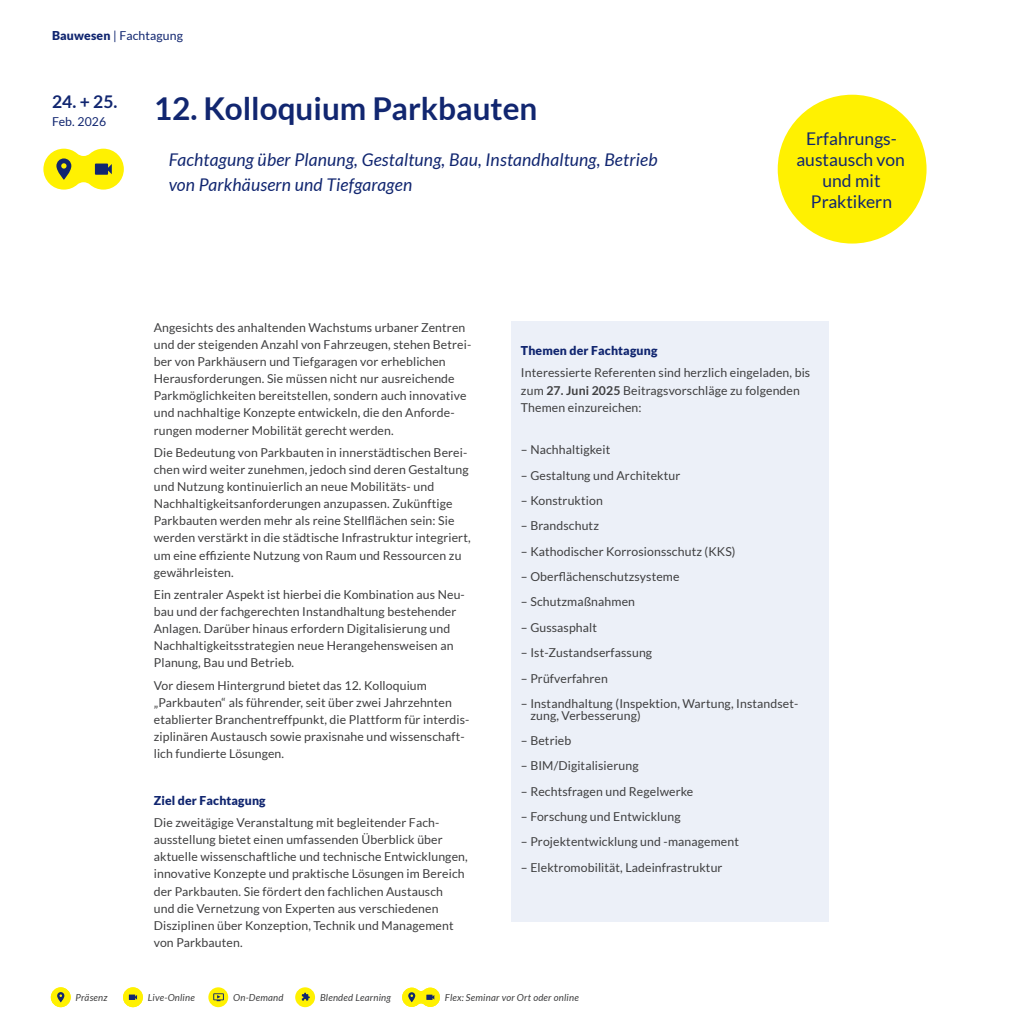
<style>
.page{position:relative;width:1032px;height:1032px;background:#fff}
.page>*{position:absolute;margin:0;border:0;box-sizing:border-box;transform-origin:0 0}
.Inhalt_-_Titel_groß{font:700 31.5px "Lato";color:#112670}
.Inhalt___Subheadline{font:italic 17.5px/24.5px "Lato";letter-spacing:.01em;color:#112670}
.Titel_-_Störer_klein{font:17.5px/21px "Lato";color:#112670;text-align:center}
.Inhalt___Datum{font:700 17.5px "Lato";color:#112670}
.Inhalt___Fließtext{font:12.25px/17.2px "Lato";letter-spacing:.01em;color:#3e3e3f}
.Infobox_-_Zusatzinfo_kursiv{font:12.25px/11.7px "Lato";letter-spacing:.01em;color:#3e3e3f}
.Inhalt___Zwischenüberschrift_kurz{font:900 12.25px "Lato";letter-spacing:.01em;color:#112670}
.Titel___Label_oben__Themenfeld{font:12.25px "Lato";letter-spacing:.01em;color:#112670}
.Inhalt___Fließtext-2{font:900 12.25px "Lato";letter-spacing:.01em;color:#112670}
.Inhalt___Fließtext_Blau{font:12.25px "Lato";letter-spacing:.01em;color:#112670}
.Inhalt___Legende{font:italic 9.62px "Lato";letter-spacing:.02em;color:#3e3e3f}
.s1{font-weight:900}
.s2{font-weight:700}
</style>
<div class="page">
<div style="left:778px;top:95px;width:148px;height:149px;background:#fff101;border-radius:50%"></div>
<div style="left:51px;top:987px;width:20px;height:20px;background:#fff101;border-radius:50%"></div>
<svg style="left:57px;top:992px;width:7px;height:10px"></svg>
<div style="left:123px;top:987px;width:20px;height:20px;background:#fff101;border-radius:50%"></div>
<svg style="left:129px;top:994px;width:8px;height:6px"></svg>
<div style="left:295px;top:987px;width:20px;height:20px;background:#fff101;border-radius:50%"></div>
<svg style="left:302px;top:992px;width:8px;height:8px"></svg>
<div style="left:208px;top:987px;width:20px;height:20px;background:#fff101;border-radius:50%"></div>
<svg style="left:213px;top:993px;width:11px;height:8px"></svg>
<svg style="left:402px;top:987px;width:38px;height:20px"></svg>
<svg style="left:43px;top:149px;width:81px;height:41px"></svg>
<div style="left:511px;top:322px;width:317px;height:600px;background:#ecf0f8"></div>
<p class="Titel___Label_oben__Themenfeld" style="left:52px;top:28px;width:132px"><span class="s1">Bauwesen</span> | Fachtagung</p>
<p class="Inhalt___Datum" style="left:52px;top:92px;width:67px">24. + 25.</p>
<p class="Inhalt___Fließtext_Blau" style="left:52px;top:114px;width:56px">Feb. 2026</p>
<p class="Inhalt_-_Titel_groß" style="left:154px;top:90px;width:385px">12. Kolloquium Parkbauten</p>
<p class="Inhalt___Subheadline" style="left:169px;top:148px;width:490px">Fachtagung über Planung, Gestaltung, Bau, Instandhaltung, Betrieb von Parkhäusern und Tiefgaragen</p>
<p class="Titel_-_Störer_klein" style="left:796px;top:128px;width:110px">Erfahrungs&shy;austausch von und mit<br>Praktikern</p>
<p class="Inhalt___Fließtext" style="left:154px;top:318px;width:319px">Angesichts des anhaltenden Wachstums urbaner Zentren und der steigenden Anzahl von Fahrzeugen, stehen Betrei&shy;ber von Parkhäusern und Tiefgaragen vor erheblichen Herausforderungen. Sie müssen nicht nur ausreichende Parkmöglichkeiten bereitstellen, sondern auch innovative und nachhaltige Konzepte entwickeln, die den Anforde&shy;rungen moderner Mobilität gerecht werden.</p>
<p class="Inhalt___Fließtext" style="left:154px;top:443px;width:318px">Die Bedeutung von Parkbauten in innerstädtischen Berei&shy;chen wird weiter zunehmen, jedoch sind deren Gestaltung und Nutzung kontinuierlich an neue Mobilitäts- und Nachhaltigkeitsanforderungen anzupassen. Zukünftige Parkbauten werden mehr als reine Stellflächen sein: Sie werden verstärkt in die städtische Infrastruktur integriert, um eine effiziente Nutzung von Raum und Ressourcen zu gewährleisten.</p>
<p class="Inhalt___Fließtext" style="left:154px;top:586px;width:313px">Ein zentraler Aspekt ist hierbei die Kombination aus Neu&shy;bau und der fachgerechten Instandhaltung bestehender Anlagen. Darüber hinaus erfordern Digitalisierung und Nachhaltigkeitsstrategien neue Herangehensweisen an Planung, Bau und Betrieb.</p>
<p class="Inhalt___Fließtext" style="left:154px;top:676px;width:317px">Vor diesem Hintergrund bietet das 12. Kolloquium „Parkbauten“ als führender, seit über zwei Jahrzehnten etablierter Branchentreffpunkt, die Plattform für interdis&shy;ziplinären Austausch sowie praxisnahe und wissenschaft&shy;lich fundierte Lösungen.</p>
<p class="Inhalt___Fließtext-2" style="left:154px;top:793px;width:113px">Ziel der Fachtagung</p>
<p class="Inhalt___Fließtext" style="left:154px;top:814px;width:315px">Die zweitägige Veranstaltung mit begleitender Fach&shy;ausstellung bietet einen umfassenden Überblick über aktuelle wissenschaftliche und technische Entwicklungen, innovative Konzepte und praktische Lösungen im Bereich der Parkbauten. Sie fördert den fachlichen Austausch<br>und die Vernetzung von Experten aus verschiedenen Disziplinen über Konzeption, Technik und Management von Parkbauten.</p>
<p class="Inhalt___Zwischenüberschrift_kurz" style="left:521px;top:344px;width:138px">Themen der Fachtagung</p>
<p class="Inhalt___Fließtext" style="left:521px;top:364px;width:291px">Interessierte Referenten sind herzlich eingeladen, bis zum <span class="s2">27. Juni 2025</span> Beitragsvorschläge zu folgenden<br>Themen einzureichen:</p>
<p class="Infobox_-_Zusatzinfo_kursiv" style="left:521px;top:444px;width:91px">– Nachhaltigkeit</p>
<p class="Infobox_-_Zusatzinfo_kursiv" style="left:521px;top:469px;width:161px">– Gestaltung und Architektur</p>
<p class="Infobox_-_Zusatzinfo_kursiv" style="left:521px;top:494px;width:83px">– Konstruktion</p>
<p class="Infobox_-_Zusatzinfo_kursiv" style="left:521px;top:520px;width:80px">– Brandschutz</p>
<p class="Infobox_-_Zusatzinfo_kursiv" style="left:521px;top:545px;width:216px">– Kathodischer Korrosionsschutz (KKS)</p>
<p class="Infobox_-_Zusatzinfo_kursiv" style="left:521px;top:571px;width:160px">– Oberflächenschutzsysteme</p>
<p class="Infobox_-_Zusatzinfo_kursiv" style="left:521px;top:596px;width:116px">– Schutzmaßnahmen</p>
<p class="Infobox_-_Zusatzinfo_kursiv" style="left:521px;top:621px;width:78px">– Gussasphalt</p>
<p class="Infobox_-_Zusatzinfo_kursiv" style="left:521px;top:647px;width:133px">– Ist-Zustandserfassung</p>
<p class="Infobox_-_Zusatzinfo_kursiv" style="left:521px;top:672px;width:89px">– Prüfverfahren</p>
<p class="Infobox_-_Zusatzinfo_kursiv" style="left:530px;top:697px;width:269px;text-indent:-9px">– Instandhaltung (Inspektion, Wartung, Instandset&shy;zung, Verbesserung)</p>
<p class="Infobox_-_Zusatzinfo_kursiv" style="left:521px;top:734px;width:52px">– Betrieb</p>
<p class="Infobox_-_Zusatzinfo_kursiv" style="left:521px;top:760px;width:119px">– BIM/Digitalisierung</p>
<p class="Infobox_-_Zusatzinfo_kursiv" style="left:521px;top:785px;width:174px">– Rechtsfragen und Regelwerke</p>
<p class="Infobox_-_Zusatzinfo_kursiv" style="left:521px;top:811px;width:161px">– Forschung und Entwicklung</p>
<p class="Infobox_-_Zusatzinfo_kursiv" style="left:521px;top:836px;width:219px">– Projektentwicklung und -management</p>
<p class="Infobox_-_Zusatzinfo_kursiv" style="left:521px;top:861px;width:203px">– Elektromobilität, Ladeinfrastruktur</p>
<p class="Inhalt___Legende" style="left:76px;top:992px;width:34px">Präsenz</p>
<p class="Inhalt___Legende" style="left:148px;top:992px;width:49px">Live-Online</p>
<p class="Inhalt___Legende" style="left:233px;top:992px;width:52px">On-Demand</p>
<p class="Inhalt___Legende" style="left:320px;top:992px;width:72px">Blended Learning</p>
<p class="Inhalt___Legende" style="left:445px;top:992px;width:135px">Flex: Seminar vor Ort oder online</p>
</div>
